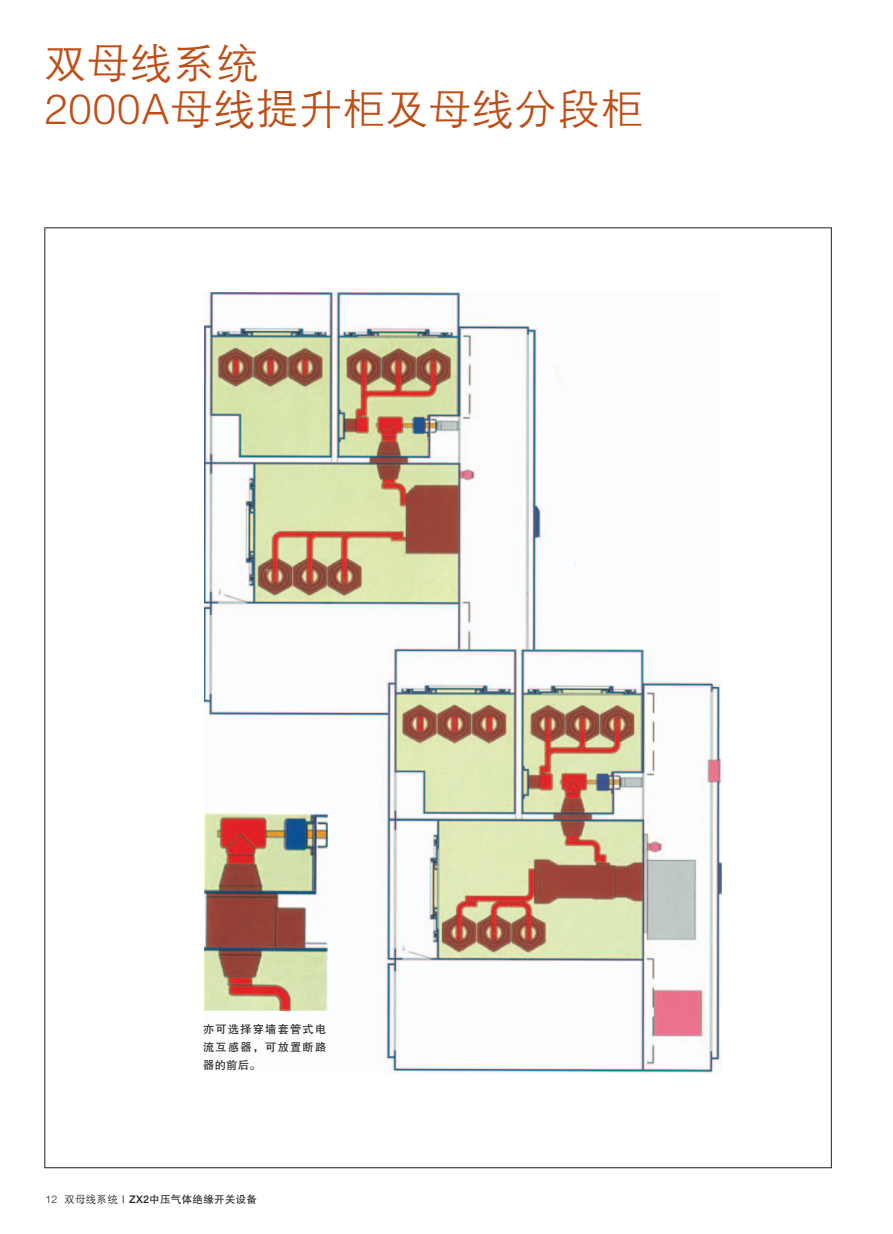
<style>
.page{position:relative;width:893px;height:1234px;background:#fff}
.page>*{position:absolute;margin:0;border:0;box-sizing:border-box;transform-origin:0 0}
.t1{font:42px/45.5px "FZZDXJW GB1 0";letter-spacing:.025em;color:#be4e16}
.t2{font:11.25px/18.3px "FZHTJW GB1 0";letter-spacing:.105em;color:#231f20;text-align:justify}
.t3{font:10.5px "FZHTJW GB1 0";letter-spacing:.03em;color:#231f20}
.s1{font-family:"Helvetica Neue LT Pro";font-weight:300}
.s2{font-family:"FZZDXJW GB1 0"}
.s3{font-family:"Helvetica Neue LT Pro";font-weight:500}
</style>
<div class="page">
<img style="left:204px;top:292px;width:517px;height:781px">
<img style="left:205px;top:813px;width:122px;height:196px">
<h1 class="t1" style="left:44px;top:42px;width:600px">双母线系统<br>2000A母线提升柜及母线分段柜</h1>
<p class="t2" style="left:203px;top:1019px;width:125px">亦可选择穿墙套管式电流互感器，可放置断路器的前后。</p>
<p class="t3" style="left:45px;top:1193px;width:213px"><span class="s1">12</span> <span class="s2">双母线系统</span>｜<span class="s3">ZX2</span>中压气体绝缘开关设备</p>
</div>
